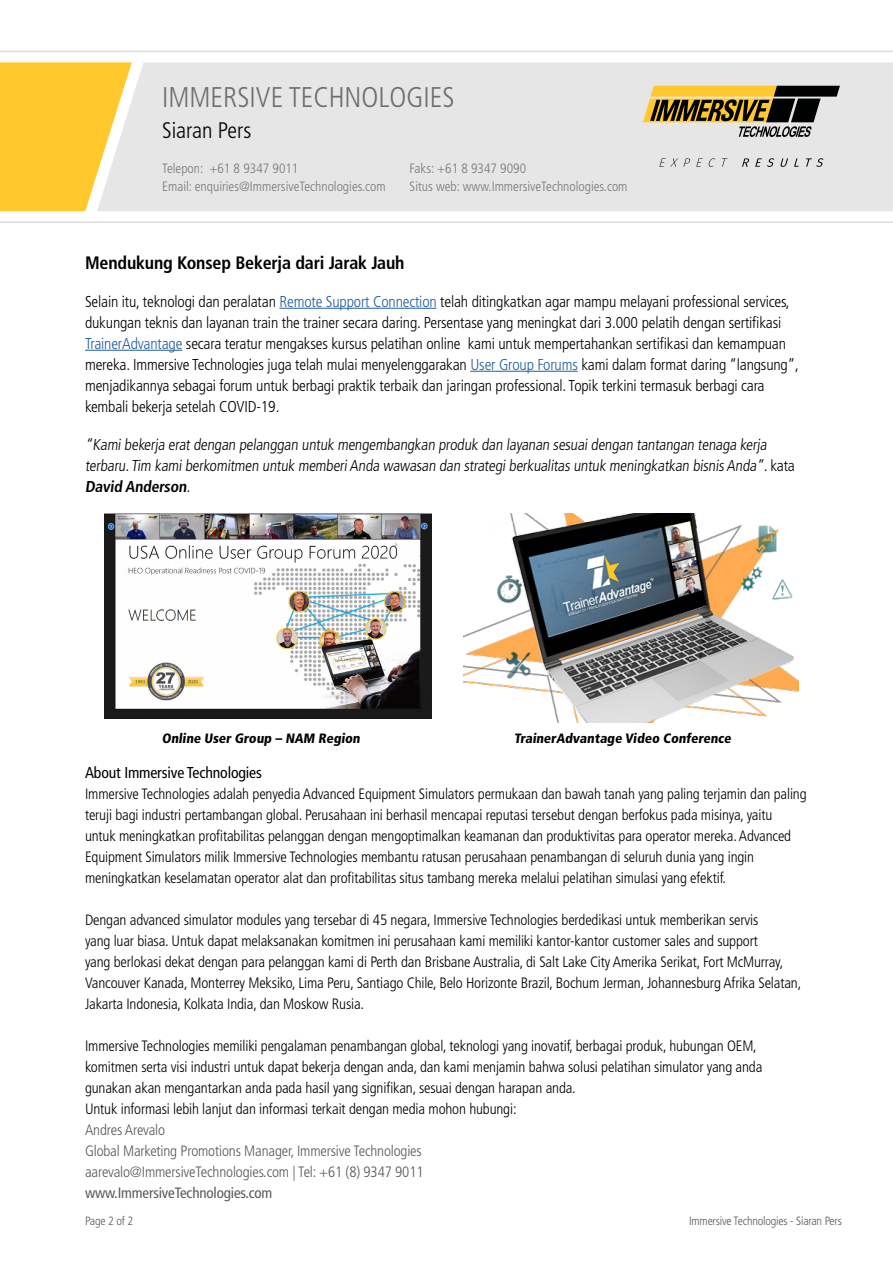
<style>
.page{position:relative;width:893px;height:1263px;background:#fff}
.page>*{position:absolute;margin:0;border:0;box-sizing:border-box;transform-origin:0 0}
.t1{font:300 condensed 28.5px "Frutiger LT Std";color:#6d6e71}
.t2{font:300 condensed 22.5px "Frutiger LT Std";color:#000}
.t3{font:700 condensed 18px "Frutiger LT Std";letter-spacing:-.01em;color:#000}
.t4{font:300 condensed 15.75px/21px "Frutiger LT Std";letter-spacing:-.01em;color:#000}
.t5{font:condensed 15.75px "Frutiger LT Std";letter-spacing:-.01em;color:#000}
.t6{font:300 condensed 15px/21px "Frutiger LT Std";letter-spacing:-.01em;color:#000}
.t7{font:300 condensed 15px/21px "Frutiger LT Std";letter-spacing:-.01em;color:#58595b}
.t8{font:condensed 15px "Frutiger LT Std";letter-spacing:-.01em;color:#58595b}
.t9{font:300 condensed 13.5px/18px "Frutiger LT Std";color:#77787b}
.t10{font:900 condensed 13.5px "Frutiger";color:#000}
.t11{font:300 condensed 12px "Frutiger LT Std";letter-spacing:-.015em;color:#58595b}
.s1{color:#215e9e}
.s2{font-weight:700}
</style>
<div class="page">
<div style="left:0;top:62px;width:97px;height:149px;background:#ffc82c"></div>
<div style="left:97px;top:62px;width:796px;height:149px;background:#e5e6e5"></div>
<hr style="left:0;top:51px;width:893px;height:1px;background:#dcddde">
<hr style="left:0;top:221px;width:893px;height:2px;background:#dcddde">
<svg style="left:643px;top:86px;width:197px;height:51px;background:#998b60"></svg>
<svg style="left:659px;top:158px;width:31px;height:9px"></svg>
<svg style="left:696px;top:158px;width:7px;height:9px"></svg>
<svg style="left:709px;top:158px;width:6px;height:9px"></svg>
<svg style="left:722px;top:158px;width:6px;height:9px"></svg>
<svg style="left:742px;top:158px;width:7px;height:9px"></svg>
<svg style="left:755px;top:158px;width:19px;height:9px"></svg>
<svg style="left:780px;top:158px;width:8px;height:9px"></svg>
<svg style="left:794px;top:158px;width:5px;height:9px"></svg>
<svg style="left:806px;top:158px;width:17px;height:9px"></svg>
<hr style="left:279px;top:308px;width:158px;height:1px;background:#215e9e">
<hr style="left:85px;top:350px;width:97px;height:1px;background:#215e9e">
<hr style="left:470px;top:371px;width:108px;height:1px;background:#215e9e">
<img style="left:105px;top:513px;width:327px;height:205px">
<img style="left:463px;top:513px;width:335px;height:210px">
<h1 class="t1" style="left:162px;top:81px;width:294px">IMMERSIVE TECHNOLOGIES</h1>
<h2 class="t2" style="left:162px;top:118px;width:91px">Siaran Pers</h2>
<p class="t9" style="left:162px;top:160px;width:138px">Telepon: +61 8 9347 9011</p>
<p class="t9" style="left:410px;top:160px;width:118px">Faks: +61 8 9347 9090</p>
<p class="t9" style="left:162px;top:178px;width:225px">Email: enquiries@ImmersiveTechnologies.com</p>
<p class="t9" style="left:410px;top:178px;width:219px">Situs web: www.ImmersiveTechnologies.com</p>
<h2 class="t2" style="left:162px;top:118px;width:121px">Media R lease</h2>
<p class="t9" style="left:162px;top:160px;width:131px">Phone: +61 8 9347 9016</p>
<p class="t9" style="left:410px;top:160px;width:194px;text-indent:11px">x: +61 8 9347 9090<br>Web: www.ImmersiveTechnologies.com</p>
<p class="t3" style="left:85px;top:252px;width:321px">Mendukung Konsep Bekerja dari Jarak Jauh</p>
<p class="t4" style="left:85px;top:291px;width:715px">Selain itu, teknologi dan peralatan <span class="s1">Remote Support Connection</span> telah ditingkatkan agar mampu melayani professional services, dukungan teknis dan layanan train the trainer secara daring. Persentase yang meningkat dari 3.000 pelatih dengan sertifikasi <span class="s1">TrainerAdvantage</span> secara teratur mengakses kursus pelatihan online kami untuk mempertahankan sertifikasi dan kemampuan mereka. Immersive Technologies juga telah mulai menyelenggarakan <span class="s1">User Group Forums</span> kami dalam format daring “langsung”, menjadikannya sebagai forum untuk berbagi praktik terbaik dan jaringan professional. Topik terkini termasuk berbagi cara kembali bekerja setelah COVID-19.</p>
<p class="t4" style="left:85px;top:434px;width:711px">“Kami bekerja erat dengan pelanggan untuk mengembangkan produk dan layanan sesuai dengan tantangan tenaga kerja terbaru.Tim kami berkomitmen untuk memberiAnda wawasan dan strategi berkualitas untuk meningkatkan bisnis Anda”.kata<br><span class="s2">David Anderson</span>.</p>
<p class="t10" style="left:162px;top:730px;width:202px">Online User Group – NAM Region</p>
<p class="t10" style="left:514px;top:730px;width:221px">TrainerAdvantage Video Conference</p>
<p class="t5" style="left:85px;top:763px;width:178px">About Immersive Technologies</p>
<p class="t6" style="left:85px;top:783px;width:723px">Immersive Technologies adalah penyedia Advanced Equipment Simulators permukaan dan bawah tanah yang paling terjamin dan paling teruji bagi industri pertambangan global. Perusahaan ini berhasil mencapai reputasi tersebut dengan berfokus pada misinya, yaitu untuk meningkatkan profitabilitas pelanggan dengan mengoptimalkan keamanan dan produktivitas para operator mereka. Advanced Equipment Simulators milik Immersive Technologies membantu ratusan perusahaan penambangan di seluruh dunia yang ingin meningkatkan keselamatan operator alat dan profitabilitas situs tambang mereka melalui pelatihan simulasi yang efektif.</p>
<p class="t6" style="left:85px;top:909px;width:718px">Dengan advanced simulator modules yang tersebar di 45 negara, Immersive Technologies berdedikasi untuk memberikan servis<br>yang luar biasa. Untuk dapat melaksanakan komitmen ini perusahaan kami memiliki kantor-kantor customer sales and support<br>yang berlokasi dekat dengan para pelanggan kami di Perth dan Brisbane Australia, di Salt Lake City Amerika Serikat, Fort McMurray, Vancouver Kanada, Monterrey Meksiko, Lima Peru, Santiago Chile, Belo Horizonte Brazil, Bochum Jerman, Johannesburg Afrika Selatan, Jakarta Indonesia, Kolkata India, dan Moskow Rusia.</p>
<p class="t6" style="left:85px;top:1035px;width:679px">Immersive Technologies memiliki pengalaman penambangan global, teknologi yang inovatif, berbagai produk, hubungan OEM, komitmen serta visi industri untuk dapat bekerja dengan anda, dan kami menjamin bahwa solusi pelatihan simulator yang anda gunakan akan mengantarkan anda pada hasil yang signifikan, sesuai dengan harapan anda.<br>Untuk informasi lebih lanjut dan informasi terkait dengan media mohon hubungi:</p>
<p class="t7" style="left:85px;top:1119px;width:340px">Andres Arevalo<br>Global Marketing Promotions Manager, Immersive Technologies aarevalo@ImmersiveTechnologies.com | Tel: +61 (8) 9347 9011</p>
<p class="t8" style="left:85px;top:1184px;width:189px">www.ImmersiveTechnologies.com</p>
<p class="t11" style="left:85px;top:1214px;width:50px">Page 2 of 2</p>
<p class="t11" style="left:689px;top:1214px;width:154px">Immersive Technologies - Siaran Pers</p>
</div>
